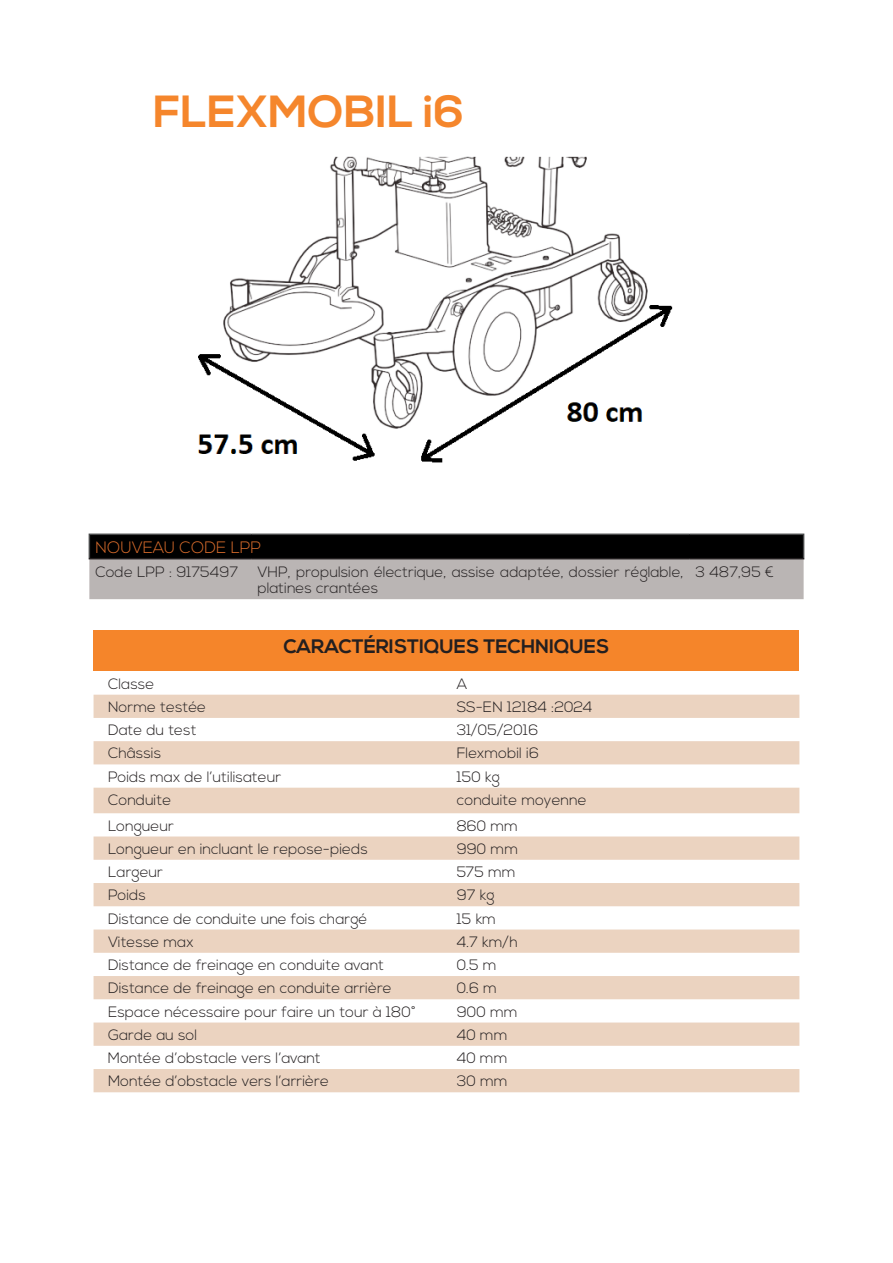
<style>
.page{position:relative;width:893px;height:1263px;background:#fff}
.page>*{position:absolute;margin:0;border:0;box-sizing:border-box;transform-origin:0 0}
.titre_orange_product{font:700 45px "Nexa";color:#f5862c}
.en-tête_de_table{font:700 19.5px "Nexa";color:#231f20}
.texte_blanc_dans_les{font:300 16.5px "Nexa";color:#d76b2b}
.texte_noir_dans_les{font:300 15px/16.5px "Nexa";color:#231f20}
.bannière_orange{font:300 15px "Nexa";color:#231f20}
</style>
<div class="page">
<img style="left:198px;top:156px;width:475px;height:307px">
<hr style="left:89px;top:533px;width:162px;height:2px;background:#494a4b">
<hr style="left:251px;top:533px;width:439px;height:2px;background:#494a4b">
<hr style="left:690px;top:533px;width:114px;height:2px;background:#494a4b">
<svg style="left:89px;top:535px;width:715px;height:64px;background:#757272"></svg>
<hr style="left:89px;top:558px;width:162px;height:1px;background:#231f20">
<hr style="left:251px;top:558px;width:439px;height:1px;background:#231f20">
<hr style="left:690px;top:558px;width:114px;height:1px;background:#231f20">
<div style="left:94px;top:630px;width:705px;height:41px;background:#f5852a"></div>
<svg style="left:94px;top:695px;width:705px;height:397px;fill:#ebd3c0"></svg>
<p class="titre_orange_product" style="left:153px;top:85px;width:313px">FLEXMOBIL i6</p>
<p class="texte_blanc_dans_les" style="left:95px;top:537px;width:168px">NOUVEAU CODE LPP</p>
<p class="texte_noir_dans_les" style="left:95px;top:564px;width:144px">Code LPP : 9175497</p>
<p class="texte_noir_dans_les" style="left:257px;top:564px;width:428px">VHP, propulsion électrique, assise adaptée, dossier réglable, platines crantées</p>
<p class="texte_noir_dans_les" style="left:696px;top:564px;width:80px">3 487,95 €</p>
<p class="en-tête_de_table" style="left:284px;top:635px;width:327px">CARACTÉRISTIQUES TECHNIQUES</p>
<p class="texte_noir_dans_les" style="left:108px;top:676px;width:48px">Classe</p>
<p class="texte_noir_dans_les" style="left:457px;top:676px;width:12px">A</p>
<p class="texte_noir_dans_les" style="left:108px;top:699px;width:100px">Norme testée</p>
<p class="texte_noir_dans_les" style="left:457px;top:699px;width:137px">SS-EN 12184 :2024</p>
<p class="texte_noir_dans_les" style="left:108px;top:722px;width:90px">Date du test</p>
<p class="texte_noir_dans_les" style="left:457px;top:722px;width:83px">31/05/2016</p>
<p class="texte_noir_dans_les" style="left:108px;top:746px;width:55px">Châssis</p>
<p class="texte_noir_dans_les" style="left:457px;top:746px;width:84px">Flexmobil i6</p>
<p class="texte_noir_dans_les" style="left:108px;top:769px;width:175px">Poids max de l’utilisateur</p>
<p class="texte_noir_dans_les" style="left:457px;top:769px;width:45px">150 kg</p>
<p class="texte_noir_dans_les" style="left:108px;top:792px;width:65px">Conduite</p>
<p class="texte_noir_dans_les" style="left:457px;top:792px;width:132px">conduite moyenne</p>
<p class="texte_noir_dans_les" style="left:108px;top:818px;width:67px">Longueur</p>
<p class="texte_noir_dans_les" style="left:457px;top:818px;width:63px">860 mm</p>
<p class="texte_noir_dans_les" style="left:108px;top:841px;width:261px">Longueur en incluant le repose-pieds</p>
<p class="texte_noir_dans_les" style="left:457px;top:841px;width:63px">990 mm</p>
<p class="texte_noir_dans_les" style="left:108px;top:864px;width:57px">Largeur</p>
<p class="texte_noir_dans_les" style="left:457px;top:864px;width:60px">575 mm</p>
<p class="texte_noir_dans_les" style="left:108px;top:887px;width:39px">Poids</p>
<p class="texte_noir_dans_les" style="left:457px;top:887px;width:39px">97 kg</p>
<p class="texte_noir_dans_les" style="left:108px;top:911px;width:261px">Distance de conduite une fois chargé</p>
<p class="texte_noir_dans_les" style="left:457px;top:911px;width:41px">15 km</p>
<p class="texte_noir_dans_les" style="left:108px;top:934px;width:87px">Vitesse max</p>
<p class="texte_noir_dans_les" style="left:457px;top:934px;width:63px">4.7 km/h</p>
<p class="texte_noir_dans_les" style="left:108px;top:957px;width:277px">Distance de freinage en conduite avant</p>
<p class="texte_noir_dans_les" style="left:457px;top:957px;width:41px">0.5 m</p>
<p class="texte_noir_dans_les" style="left:108px;top:980px;width:285px">Distance de freinage en conduite arrière</p>
<p class="texte_noir_dans_les" style="left:457px;top:980px;width:42px">0.6 m</p>
<p class="texte_noir_dans_les" style="left:108px;top:1004px;width:310px">Espace nécessaire pour faire un tour à 180°</p>
<p class="texte_noir_dans_les" style="left:457px;top:1004px;width:62px">900 mm</p>
<p class="texte_noir_dans_les" style="left:108px;top:1027px;width:91px">Garde au sol</p>
<p class="texte_noir_dans_les" style="left:457px;top:1027px;width:52px">40 mm</p>
<p class="bannière_orange" style="left:108px;top:1049px;width:215px">Montée d’obstacle vers l’avant</p>
<p class="texte_noir_dans_les" style="left:457px;top:1050px;width:52px">40 mm</p>
<p class="texte_noir_dans_les" style="left:108px;top:1073px;width:222px">Montée d’obstacle vers l’arrière</p>
<p class="texte_noir_dans_les" style="left:457px;top:1073px;width:52px">30 mm</p>
</div>
